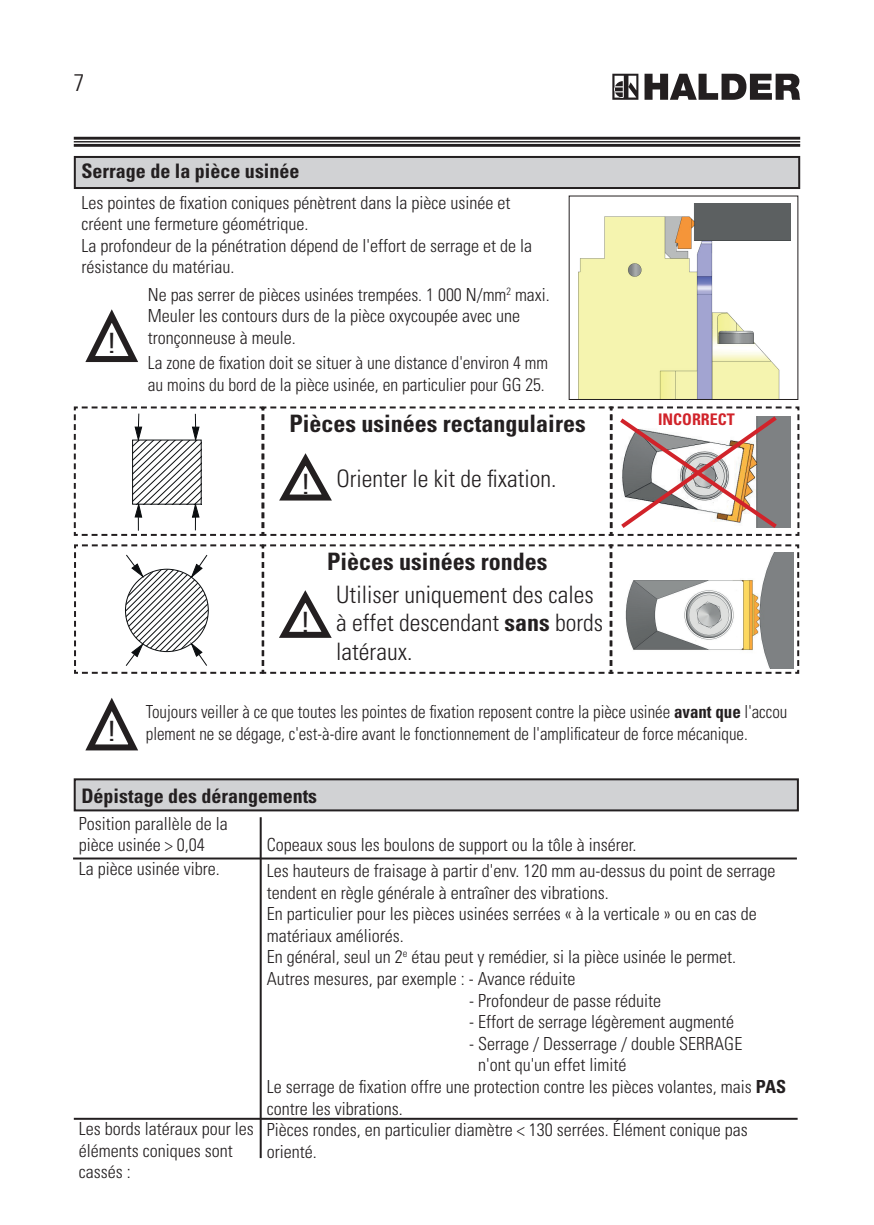
<style>
.page{position:relative;width:874px;height:1225px;background:#fff}
.page>*{position:absolute;margin:0;border:0;box-sizing:border-box;transform-origin:0 0}
.Überschriften{font:300 condensed 28px "Univers LT Std";color:#231f20;scale:1.5 1}
.t1{font:300 condensed 24px/28.8px "Univers LT Std";color:#231f20}
.t2{font:700 condensed 24px "Univers LT Std";color:#231f20}
.Überschriften-2{font:700 condensed 20px "Univers LT Std";color:#231f20}
.t3{font:300 condensed 18px/21.6px "Univers LT Std";color:#231f20}
.t4{font:300 condensed 18px "Univers LT Std";color:#231f20;scale:.94 1}
.hauptüberschrift{font:700 condensed 16px "Univers LT Std";color:#d1232a}
.s1{font-weight:700}
</style>
<div class="page">
<hr style="left:74px;top:137px;width:725px;height:3px;background:#231f20">
<hr style="left:74px;top:141px;width:725px;height:1px;background:#231f20">
<hr style="left:74px;top:144px;width:725px;height:3px;background:#231f20">
<svg style="left:612px;top:74px;width:26px;height:26px"></svg>
<svg style="left:644px;top:74px;width:155px;height:26px"></svg>
<svg style="left:85px;top:309px;width:53px;height:53px"></svg>
<svg style="left:85px;top:697px;width:53px;height:54px"></svg>
<hr style="left:259px;top:817px;width:2px;height:341px;background:#231f20">
<div style="left:75px;top:157px;width:723px;height:31px;background:#d1d2d4"></div>
<div style="left:74px;top:156px;width:725px;height:33px;border:2px solid #231f20"></div>
<div style="left:75px;top:779px;width:722px;height:31px;background:#d1d2d4"></div>
<div style="left:74px;top:778px;width:724px;height:33px;border:2px solid #231f20"></div>
<img style="left:578px;top:204px;width:211px;height:194px">
<svg style="left:74px;top:544px;width:725px;height:130px"></svg>
<svg style="left:261px;top:544px;width:352px;height:130px"></svg>
<img style="left:624px;top:552px;width:169px;height:116px">
<hr style="left:73px;top:857px;width:723px;height:2px;background:#231f20">
<hr style="left:74px;top:1117px;width:723px;height:2px;background:#231f20">
<svg style="left:73px;top:406px;width:727px;height:130px"></svg>
<h2 class="t1" style="left:74px;top:68px;width:12px">7</h2>
<p class="Überschriften-2" style="left:81px;top:159px;width:219px">Serrage de la pièce usinée</p>
<p class="t3" style="left:81px;top:191px;width:430px">Les pointes de fixation coniques pénètrent dans la pièce usinée et créent une fermeture géométrique.</p>
<p class="t3" style="left:81px;top:235px;width:452px">La profondeur de la pénétration dépend de l'effort de serrage et de la résistance du matériau.</p>
<p class="t3" style="left:148px;top:283px;width:403px">Ne pas serrer de pièces usinées trempées. 1 000 N/mm<sup>2</sup> maxi.</p>
<p class="t3" style="left:148px;top:305px;width:373px">Meuler les contours durs de la pièce oxycoupée avec une tronçonneuse à meule.</p>
<p class="t3" style="left:148px;top:352px;width:401px">La zone de fixation doit se situer à une distance d'environ 4 mm au moins du bord de la pièce usinée, en particulier pour GG 25.</p>
<p class="Überschriften" style="left:105px;top:326px;width:11px">!</p>
<p class="t2" style="left:289px;top:408px;width:297px">Pièces usinées rectangulaires</p>
<p class="t1" style="left:336px;top:464px;width:221px">Orienter le kit de fixation.</p>
<p class="Überschriften" style="left:298px;top:468px;width:11px">!</p>
<p class="Überschriften" style="left:298px;top:605px;width:11px">!</p>
<p class="t2" style="left:327px;top:546px;width:221px">Pièces usinées rondes</p>
<p class="t1" style="left:336px;top:580px;width:268px">Utiliser uniquement des cales à effet descendant <span class="s1">sans</span> bords latéraux.</p>
<p class="hauptüberschrift" style="left:657px;top:410px;width:78px">INCORRECT</p>
<p class="t4" style="left:146px;top:701px;width:683px">Toujours veiller à ce que toutes les pointes de fixation reposent contre la pièce usinée <span class="s1">avant que</span> l'accou</p>
<p class="Überschriften" style="left:105px;top:714px;width:11px">!</p>
<p class="t4" style="left:146px;top:722px;width:641px">plement ne se dégage, c'est-à-dire avant le fonctionnement de l'amplificateur de force mécanique.</p>
<p class="Überschriften-2" style="left:81px;top:783px;width:237px">Dépistage des dérangements</p>
<p class="t3" style="left:79px;top:812px;width:150px">Position parallèle de la pièce usinée &gt; 0,04</p>
<p class="t3" style="left:79px;top:858px;width:142px">La pièce usinée vibre.</p>
<p class="t3" style="left:79px;top:1118px;width:176px">Les bords latéraux pour les éléments coniques sont cassés :</p>
<p class="t3" style="left:266px;top:834px;width:371px">Copeaux sous les boulons de support ou la tôle à insérer.</p>
<p class="t3" style="left:266px;top:860px;width:510px">Les hauteurs de fraisage à partir d'env. 120 mm au-dessus du point de serrage tendent en règle générale à entraîner des vibrations.</p>
<p class="t3" style="left:266px;top:903px;width:491px">En particulier pour les pièces usinées serrées « à la verticale » ou en cas de matériaux améliorés.</p>
<p class="t3" style="left:266px;top:946px;width:471px">En général, seul un 2<sup>e</sup> étau peut y remédier, si la pièce usinée le permet.</p>
<p class="t3" style="left:266px;top:968px;width:310px">Autres mesures, par exemple : - Avance réduite</p>
<p class="t3" style="left:469px;top:989px;width:193px">- Profondeur de passe réduite</p>
<p class="t3" style="left:469px;top:1011px;width:266px">- Effort de serrage légèrement augmenté</p>
<p class="t3" style="left:478px;top:1032px;width:265px;text-indent:-9px">- Serrage / Desserrage / double SERRAGE n'ont qu'un effet limité</p>
<p class="t3" style="left:266px;top:1076px;width:520px">Le serrage de fixation offre une protection contre les pièces volantes, mais <span class="s1">PAS </span>contre les vibrations.</p>
<p class="t3" style="left:266px;top:1119px;width:482px">Pièces rondes, en particulier diamètre &lt; 130 serrées. Élément conique pas orienté.</p>
</div>
